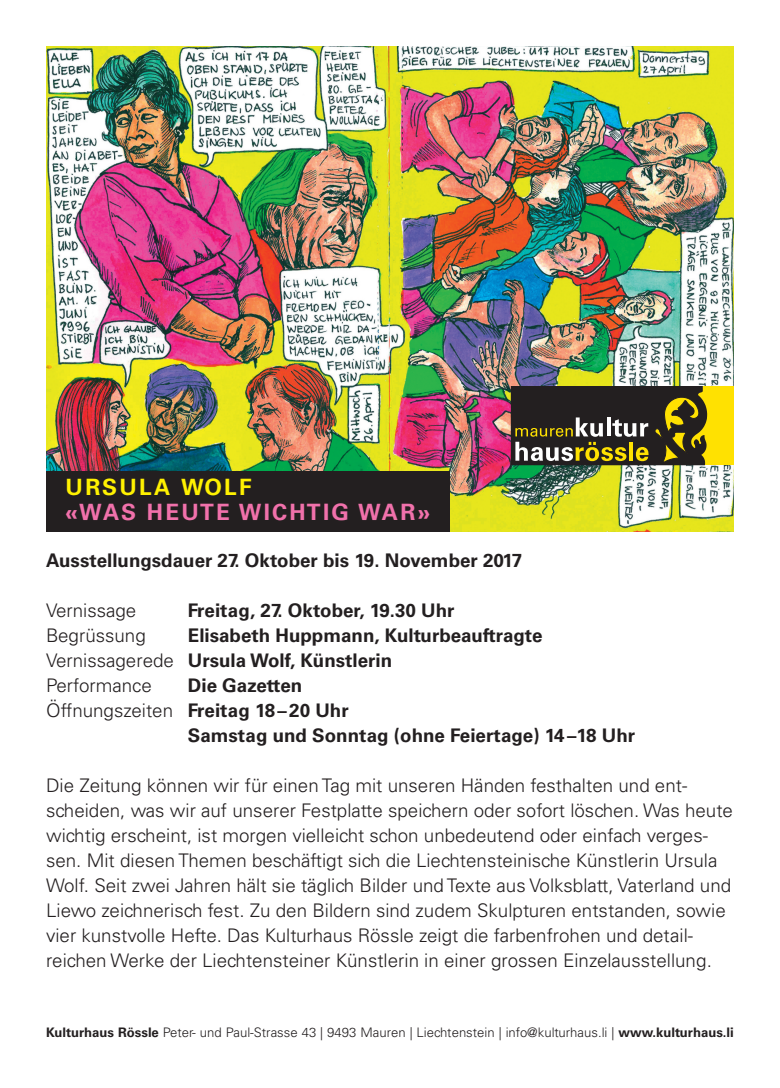
<style>
.page{position:relative;width:780px;height:1088px;background:#fff}
.page>*{position:absolute;margin:0;border:0;box-sizing:border-box;transform-origin:0 0}
.t1{font:700 22.5px "Univers";letter-spacing:.1em;color:#f171ab}
.t2{font:700 22.5px "Univers";letter-spacing:.1em;color:#fff101}
.t3{font:300 18.75px/25px "Univers";color:#231f20}
.t4{font:700 18.75px/25px "Univers";color:#231f20}
.t5{font:300 13.12px "Univers";color:#231f20}
.s1{font-weight:300}
.s2{font-weight:700}
</style>
<div class="page">
<img style="left:46px;top:46px;width:687px;height:485px">
<div style="left:659px;top:386px;width:74px;height:79px;background:#ffe101"></div>
<svg style="left:511px;top:386px;width:196px;height:79px;background:#4a432b"></svg>
<div style="left:46px;top:471px;width:404px;height:60px;background:#231f20"></div>
<p class="t2" style="left:66px;top:478px;width:187px">URSULA WOLF</p>
<p class="t1" style="left:66px;top:503px;width:366px">«WAS HEUTE WICHTIG WAR»</p>
<p class="t4" style="left:46px;top:549px;width:477px">Ausstellungsdauer 27. Oktober bis 19. November 2017</p>
<p class="t3" style="left:46px;top:599px;width:92px">Vernissage</p>
<p class="t4" style="left:188px;top:599px;width:268px">Freitag, 27. Oktober, 19.30 Uhr</p>
<p class="t3" style="left:46px;top:624px;width:101px">Begrüssung</p>
<p class="t4" style="left:46px;top:624px;width:498px;text-indent:142px">Elisabeth Huppmann, Kulturbeauftragte<br><span class="s1">Vernissagerede</span> Ursula Wolf, Künstlerin<br><span class="s1">Performance</span></p>
<p class="t4" style="left:188px;top:674px;width:116px">Die Gazetten</p>
<p class="t4" style="left:46px;top:699px;width:304px"><span class="s1">Öffnungszeiten</span> Freitag 18–20 Uhr</p>
<p class="t4" style="left:188px;top:724px;width:449px">Samstag und Sonntag (ohne Feiertage) 14–18 Uhr</p>
<p class="t3" style="left:46px;top:774px;width:688px">Die Zeitung können wir für einen Tag mit unseren Händen festhalten und ent&shy;scheiden, was wir auf unserer Festplatte speichern oder sofort löschen. Was heute wichtig erscheint, ist morgen vielleicht schon unbedeutend oder einfach verges&shy;sen. Mit diesen Themen beschäftigt sich die Liechtensteinische Künstlerin Ursula Wolf. Seit zwei Jahren hält sie täglich Bilder und Texte aus Volksblatt, Vaterland und Liewo zeichnerisch fest. Zu den Bildern sind zudem Skulpturen entstanden, sowie vier kunstvolle Hefte. Das Kulturhaus Rössle zeigt die farbenfrohen und detail&shy;reichen Werke der Liechtensteiner Künstlerin in einer grossen Einzelausstellung.</p>
<p class="t5" style="left:46px;top:1028px;width:689px"><span class="s2">Kulturhaus Rössle</span> Peter- und Paul-Strasse 43 | 9493 Mauren | Liechtenstein | info@kulturhaus.li | <span class="s2">www.kulturhaus.li</span></p>
</div>
